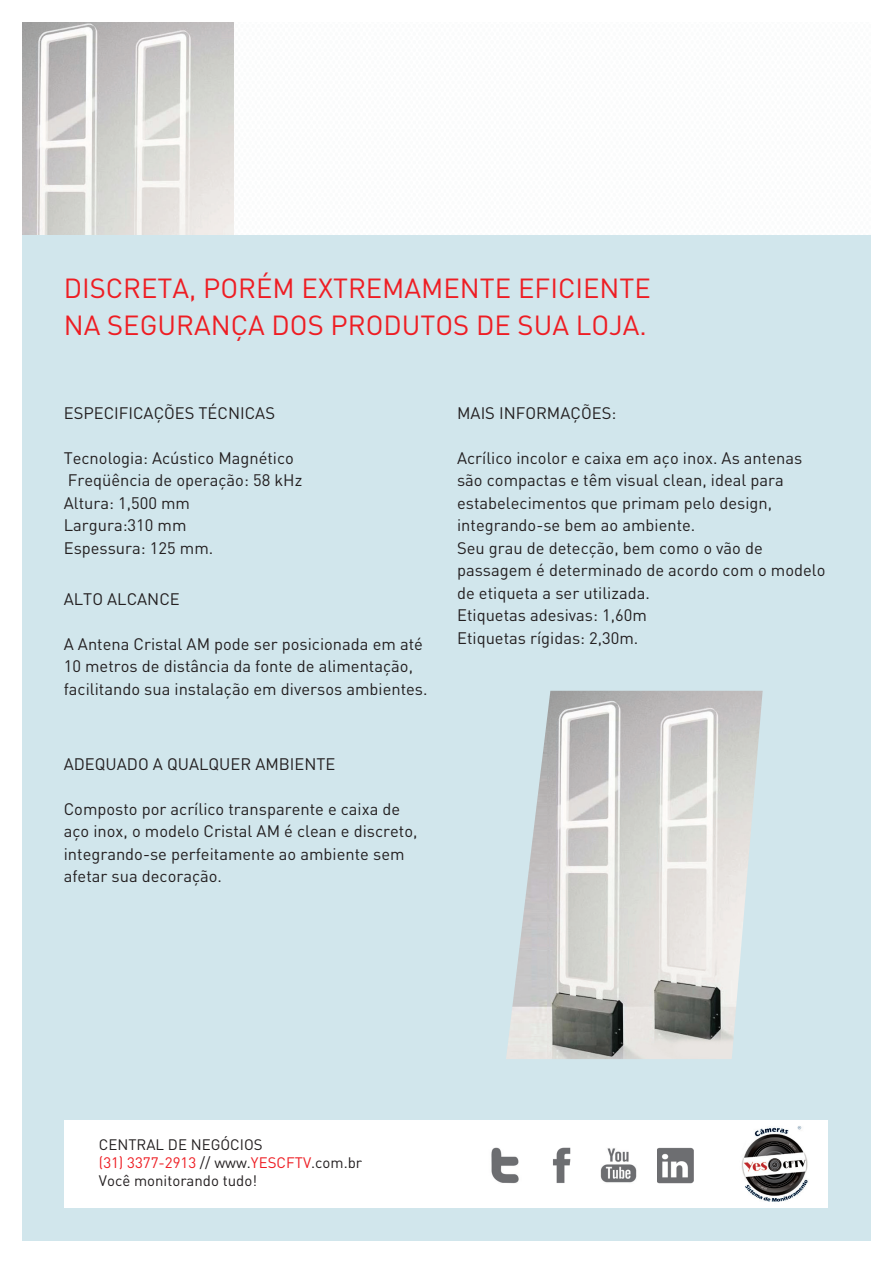
<style>
.page{position:relative;width:893px;height:1263px;background:#fff}
.page>*{position:absolute;margin:0;border:0;box-sizing:border-box;transform-origin:0 0}
.t1{font:27.3px/37.2px "DIN";color:#ee1d23}
.t2{font:16.5px/22.5px "DIN";color:#231f20}
.t3{font:15px/18px "DIN";color:#231f20}
.s1{color:#ee1d23}
</style>
<div class="page">
<div style="left:22px;top:22px;width:849px;height:1219px;background:#d1e6ec"></div>
<img style="left:23px;top:23px;width:212px;height:212px">
<div style="left:235px;top:23px;width:212px;height:212px;background:#fcfdfd"></div>
<div style="left:447px;top:23px;width:212px;height:212px;background:#fcfdfd"></div>
<div style="left:659px;top:23px;width:212px;height:212px;background:#fcfdfd"></div>
<div style="left:65px;top:1120px;width:763px;height:88px;background:#fff"></div>
<img style="left:741px;top:1126px;width:67px;height:76px">
<img style="left:491px;top:1147px;width:28px;height:37px">
<img style="left:553px;top:1147px;width:18px;height:36px">
<img style="left:600px;top:1148px;width:37px;height:35px">
<img style="left:657px;top:1147px;width:37px;height:37px">
<img style="left:506px;top:691px;width:257px;height:368px">
<h1 class="t1" style="left:64px;top:269px;width:589px">DISCRETA, PORÉM EXTREMAMENTE EFICIENTE<br>NA SEGURANÇA DOS PRODUTOS DE SUA LOJA.</h1>
<p class="t2" style="left:64px;top:401px;width:213px">ESPECIFICAÇÕES TÉCNICAS</p>
<p class="t2" style="left:64px;top:446px;width:240px">Tecnologia: Acústico Magnético<br>Freqüência de operação: 58 kHz<br>Altura: 1,500 mm<br>Largura:310 mm<br>Espessura: 125 mm.</p>
<p class="t2" style="left:64px;top:587px;width:118px">ALTO ALCANCE</p>
<p class="t2" style="left:64px;top:632px;width:365px">A Antena Cristal AM pode ser posicionada em até<br>10 metros de distância da fonte de alimentação, facilitando sua instalação em diversos ambientes.</p>
<p class="t2" style="left:64px;top:752px;width:273px">ADEQUADO A QUALQUER AMBIENTE</p>
<p class="t2" style="left:64px;top:797px;width:355px">Composto por acrílico transparente e caixa de aço inox, o modelo Cristal AM é clean e discreto, integrando-se perfeitamente ao ambiente sem afetar sua decoração.</p>
<p class="t2" style="left:457px;top:401px;width:161px">MAIS INFORMAÇÕES:</p>
<p class="t2" style="left:457px;top:446px;width:370px">Acrílico incolor e caixa em aço inox. As antenas são compactas e têm visual clean, ideal para estabelecimentos que primam pelo design, integrando-se bem ao ambiente.<br>Seu grau de detecção, bem como o vão de passagem é determinado de acordo com o modelo de etiqueta a ser utilizada.<br>Etiquetas adesivas: 1,60m<br>Etiquetas rígidas: 2,30m.</p>
<p class="t3" style="left:99px;top:1135px;width:265px">CENTRAL DE NEGÓCIOS<br><span class="s1">(31) 3377-2913</span> // www.<span class="s1">YESCFTV</span>.com.br<br>Você monitorando tudo!</p>
</div>
